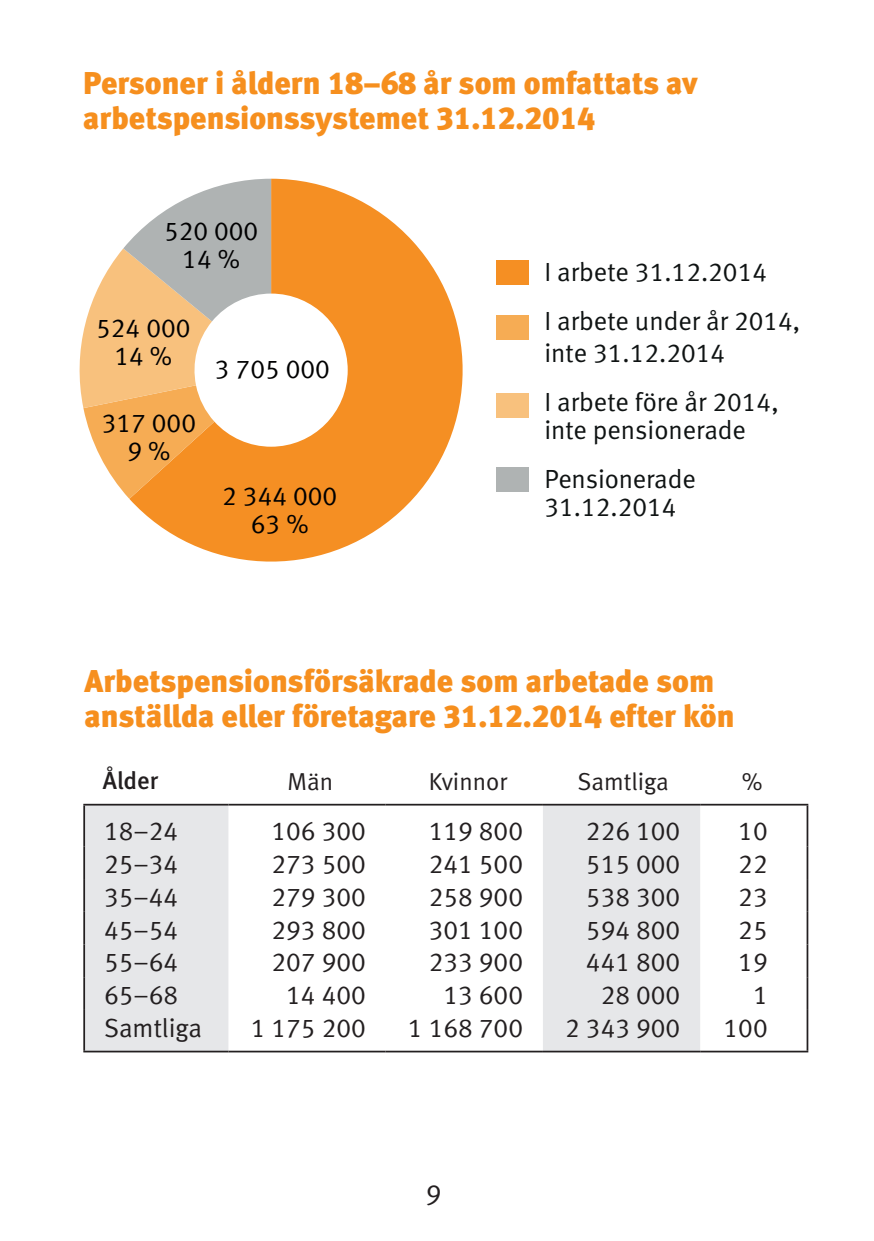
<style>
.page{position:relative;width:874px;height:1241px;background:#fff}
.page>*{position:absolute;margin:0;border:0;box-sizing:border-box;transform-origin:0 0}
.OTSIKKO{font:31.5px/35px "Meta Black LF";color:#f68f1e}
.t1{font:28px "Meta Normal LF";color:#231f20}
.Alahuomautus{font:26.25px "Meta Normal LF";color:#231f20}
.t2{font:26.25px/49px "Meta Normal LF";color:#0f1313}
.t3{font:26.25px/28px "Meta Normal LF";color:#000001;text-align:center}
.Taulupää{font:24.5px "Meta Normal LF";color:#231f20}
.Taulupää-2{font:24.5px "Meta Medium LF";color:#231f20}
</style>
<div class="page">
<svg style="left:85px;top:805px;width:614px;height:245px"></svg>
<hr style="left:83px;top:803px;width:145px;height:2px;background:#231f20">
<hr style="left:83px;top:805px;width:2px;height:41px;background:#231f20">
<hr style="left:228px;top:803px;width:157px;height:2px;background:#231f20">
<hr style="left:385px;top:803px;width:157px;height:2px;background:#231f20">
<hr style="left:542px;top:803px;width:157px;height:2px;background:#231f20">
<hr style="left:699px;top:803px;width:108px;height:2px;background:#231f20">
<hr style="left:806px;top:805px;width:1px;height:41px;background:#231f20">
<hr style="left:83px;top:846px;width:2px;height:32px;background:#231f20">
<hr style="left:806px;top:846px;width:1px;height:32px;background:#231f20">
<hr style="left:83px;top:878px;width:2px;height:33px;background:#231f20">
<hr style="left:806px;top:878px;width:1px;height:33px;background:#231f20">
<hr style="left:83px;top:911px;width:2px;height:33px;background:#231f20">
<hr style="left:806px;top:911px;width:1px;height:33px;background:#231f20">
<hr style="left:83px;top:944px;width:2px;height:33px;background:#231f20">
<hr style="left:806px;top:944px;width:1px;height:33px;background:#231f20">
<hr style="left:83px;top:977px;width:2px;height:32px;background:#231f20">
<hr style="left:806px;top:977px;width:1px;height:32px;background:#231f20">
<hr style="left:83px;top:1009px;width:2px;height:41px;background:#231f20">
<hr style="left:806px;top:1009px;width:1px;height:41px;background:#231f20">
<hr style="left:83px;top:1050px;width:145px;height:2px;background:#231f20">
<hr style="left:228px;top:1050px;width:157px;height:2px;background:#231f20">
<hr style="left:385px;top:1050px;width:157px;height:2px;background:#231f20">
<hr style="left:542px;top:1050px;width:157px;height:2px;background:#231f20">
<hr style="left:699px;top:1050px;width:108px;height:2px;background:#231f20">
<svg style="left:129px;top:179px;width:334px;height:382px;fill:#f58f23"></svg>
<svg style="left:80px;top:179px;width:191px;height:320px"></svg>
<div style="left:496px;top:260px;width:32px;height:25px;background:#f58f23"></div>
<div style="left:496px;top:315px;width:32px;height:24px;background:#f6ac54"></div>
<div style="left:496px;top:393px;width:32px;height:25px;background:#f8c17d"></div>
<div style="left:496px;top:467px;width:32px;height:24px;background:#afb3b3"></div>
<p class="OTSIKKO" style="left:83px;top:65px;width:615px">Personer i åldern 18–68 år som omfattats av arbetspensionssystemet 31.12.2014</p>
<p class="t3" style="left:164px;top:216px;width:96px">520 000<br>14 %</p>
<p class="t3" style="left:96px;top:314px;width:96px">524 000<br>14 %</p>
<p class="t3" style="left:102px;top:408px;width:96px">317 000<br>9 %</p>
<p class="t3" style="left:215px;top:354px;width:116px">3 705 000</p>
<p class="t3" style="left:222px;top:481px;width:116px">2 344 000<br>63 %</p>
<p class="t2" style="left:544px;top:247px;width:257px">I arbete 31.12.2014<br>I arbete under år 2014,</p>
<p class="t2" style="left:544px;top:328px;width:236px">inte 31.12.2014<br>I arbete före år 2014,</p>
<p class="t2" style="left:544px;top:405px;width:203px">inte pensionerade<br>Pensionerade</p>
<p class="t2" style="left:544px;top:482px;width:133px">31.12.2014</p>
<p class="OTSIKKO" style="left:84px;top:662px;width:651px">Arbetspensionsförsäkrade som arbetade som anställda eller företagare 31.12.2014 efter kön</p>
<p class="Taulupää-2" style="left:103px;top:766px;width:57px">Ålder</p>
<p class="Taulupää" style="left:287px;top:766px;width:47px">Män</p>
<p class="Taulupää" style="left:429px;top:766px;width:80px">Kvinnor</p>
<p class="Taulupää" style="left:577px;top:766px;width:93px">Samtliga</p>
<p class="Taulupää" style="left:741px;top:766px;width:22px">%</p>
<p class="Alahuomautus" style="left:104px;top:816px;width:76px">18–24</p>
<p class="Alahuomautus" style="left:271px;top:816px;width:96px">106 300</p>
<p class="Alahuomautus" style="left:428px;top:816px;width:96px">119 800</p>
<p class="Alahuomautus" style="left:585px;top:816px;width:96px">226 100</p>
<p class="Alahuomautus" style="left:738px;top:816px;width:31px">10</p>
<p class="Alahuomautus" style="left:104px;top:848px;width:76px">25–34</p>
<p class="Alahuomautus" style="left:271px;top:848px;width:96px">273 500</p>
<p class="Alahuomautus" style="left:428px;top:848px;width:96px">241 500</p>
<p class="Alahuomautus" style="left:585px;top:848px;width:96px">515 000</p>
<p class="Alahuomautus" style="left:738px;top:848px;width:31px">22</p>
<p class="Alahuomautus" style="left:104px;top:881px;width:76px">35–44</p>
<p class="Alahuomautus" style="left:271px;top:881px;width:96px">279 300</p>
<p class="Alahuomautus" style="left:428px;top:881px;width:96px">258 900</p>
<p class="Alahuomautus" style="left:585px;top:881px;width:96px">538 300</p>
<p class="Alahuomautus" style="left:738px;top:881px;width:31px">23</p>
<p class="Alahuomautus" style="left:104px;top:914px;width:76px">45–54</p>
<p class="Alahuomautus" style="left:271px;top:914px;width:96px">293 800</p>
<p class="Alahuomautus" style="left:428px;top:914px;width:96px">301 100</p>
<p class="Alahuomautus" style="left:585px;top:914px;width:96px">594 800</p>
<p class="Alahuomautus" style="left:738px;top:914px;width:31px">25</p>
<p class="Alahuomautus" style="left:104px;top:946px;width:76px">55–64</p>
<p class="Alahuomautus" style="left:271px;top:946px;width:96px">207 900</p>
<p class="Alahuomautus" style="left:428px;top:946px;width:96px">233 900</p>
<p class="Alahuomautus" style="left:585px;top:946px;width:96px">441 800</p>
<p class="Alahuomautus" style="left:738px;top:946px;width:31px">19</p>
<p class="Alahuomautus" style="left:104px;top:979px;width:76px">65–68</p>
<p class="Alahuomautus" style="left:286px;top:979px;width:81px">14 400</p>
<p class="Alahuomautus" style="left:443px;top:979px;width:81px">13 600</p>
<p class="Alahuomautus" style="left:600px;top:979px;width:81px">28 000</p>
<p class="Alahuomautus" style="left:752px;top:979px;width:16px">1</p>
<p class="Alahuomautus" style="left:104px;top:1012px;width:99px">Samtliga</p>
<p class="Alahuomautus" style="left:250px;top:1012px;width:116px">1 175 200</p>
<p class="Alahuomautus" style="left:408px;top:1012px;width:116px">1 168 700</p>
<p class="Alahuomautus" style="left:565px;top:1012px;width:116px">2 343 900</p>
<p class="Alahuomautus" style="left:723px;top:1012px;width:46px">100</p>
<p class="t1" style="left:425px;top:1177px;width:17px">9</p>
</div>
